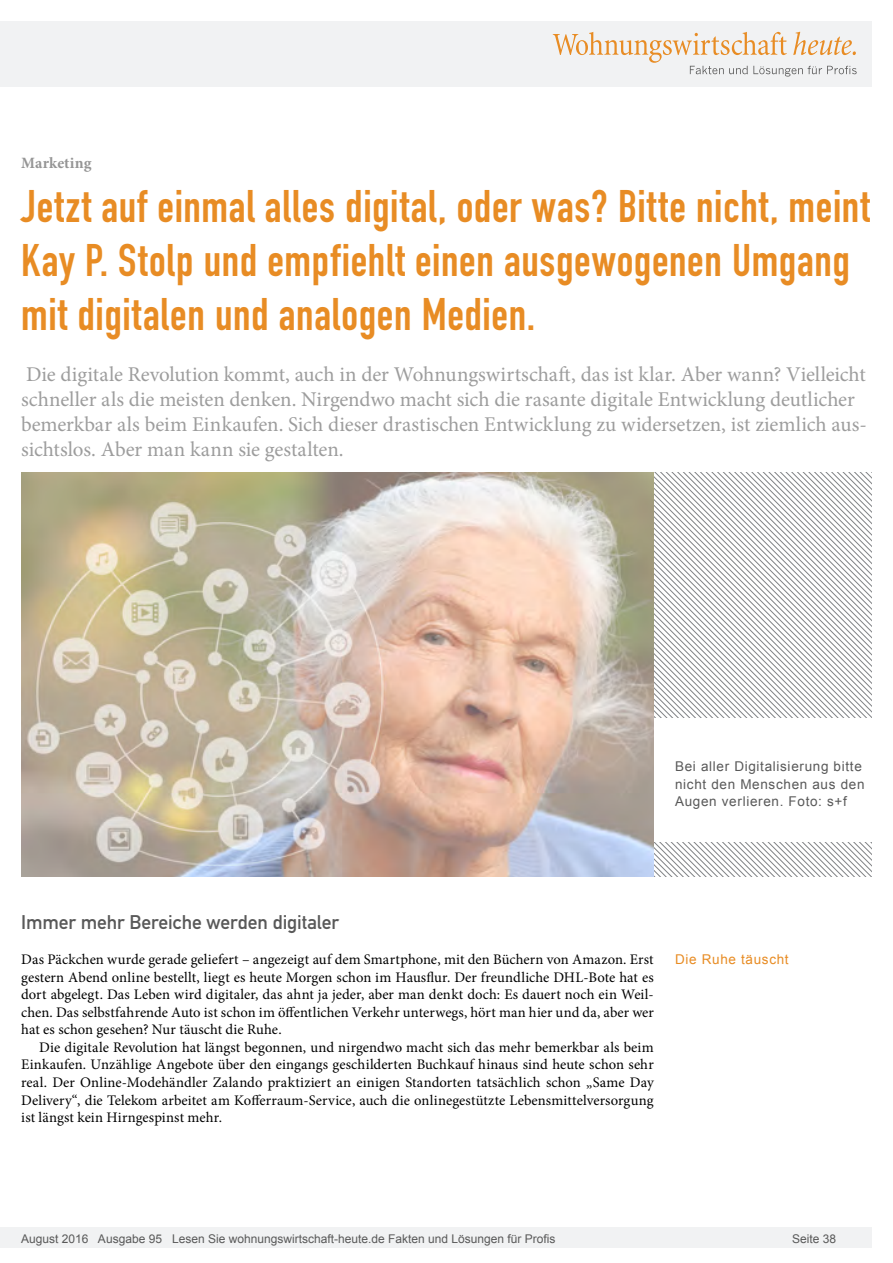
<style>
.page{position:relative;width:893px;height:1263px;background:#fff}
.page>*{position:absolute;margin:0;border:0;box-sizing:border-box;transform-origin:0 0}
.Überschrift_Groß{font:45px/54px "DIN Engschrift";letter-spacing:.015em;color:#e88c24}
.Anlesetext{font:21px/25.2px "Minion Pro";letter-spacing:-.005em;color:#9d9d9d}
.Überschrift_Grau{font:19.5px "DIN Mittelschrift";letter-spacing:-.005em;color:#595959}
.Kategorie{font:700 15.75px "Minion Pro";letter-spacing:.005em;color:#959595}
.Fließtext_erste_Zeil{font:14.7px/17.5px "Minion Pro";letter-spacing:.005em;color:#000;text-align:justify}
.Fliesstext{font:14.7px/17.5px "Minion Pro";letter-spacing:.005em;color:#000;text-align:justify}
.Bildunterschrift{font:13.5px/17.5px "Arial";letter-spacing:.05em;color:#595959}
.Info{font:13.5px "Arial";letter-spacing:.05em;color:#e88c24}
.t1{font:12px "Arial";color:#595959}
</style>
<div class="page">
<div style="left:0;top:1227px;width:872px;height:20px;background:#f1f2f3"></div>
<div style="left:0;top:21px;width:872px;height:66px;background:#f1f2f3"></div>
<svg style="left:553px;top:32px;width:304px;height:45px"></svg>
<svg style="left:654px;top:473px;width:218px;height:88px"></svg>
<svg style="left:654px;top:561px;width:218px;height:315px"></svg>
<div style="left:654px;top:718px;width:237px;height:123px;background:#fff"></div>
<img style="left:21px;top:473px;width:633px;height:403px">
<p class="Kategorie" style="left:21px;top:152px;width:72px">Marketing</p>
<p class="Überschrift_Groß" style="left:21px;top:180px;width:850px">Jetzt auf einmal alles digital, oder was? Bitte nicht, meint<br>Kay P. Stolp und empfiehlt einen ausgewogenen Umgang mit digitalen und analogen Medien.</p>
<p class="Anlesetext" style="left:21px;top:361px;width:847px">Die digitale Revolution kommt, auch in der Wohnungswirtschaft, das ist klar. Aber wann? Vielleicht schneller als die meisten denken. Nirgendwo macht sich die rasante digitale Entwicklung deutlicher bemerkbar als beim Einkaufen. Sich dieser drastischen Entwicklung zu widersetzen, ist ziemlich aus&shy;sichtslos. Aber man kann sie gestalten.</p>
<p class="Bildunterschrift" style="left:675px;top:758px;width:191px">Bei aller Digitalisierung bitte nicht den Menschen aus den<br>Augen verlieren. Foto: s+f</p>
<p class="Überschrift_Grau" style="left:21px;top:911px;width:319px">Immer mehr Bereiche werden digitaler</p>
<p class="Fließtext_erste_Zeil" style="left:21px;top:951px;width:634px">Das Päckchen wurde gerade geliefert – angezeigt auf dem Smartphone, mit den Büchern von Amazon. Erst gestern Abend online bestellt, liegt es heute Morgen schon im Hausflur. Der freundliche DHL-Bote hat es dort abgelegt. Das Leben wird digitaler, das ahnt ja jeder, aber man denkt doch: Es dauert noch ein Weil&shy;chen. Das selbstfahrende Auto ist schon im öffentlichen Verkehr unterwegs, hört man hier und da, aber wer hat es schon gesehen? Nur täuscht die Ruhe.</p>
<p class="Fliesstext" style="left:21px;top:1038px;width:634px;text-indent:18px">Die digitale Revolution hat längst begonnen, und nirgendwo macht sich das mehr bemerkbar als beim Einkaufen. Unzählige Angebote über den eingangs geschilderten Buchkauf hinaus sind heute schon sehr real. Der Online-Modehändler Zalando praktiziert an einigen Standorten tatsächlich schon „Same Day Delivery“, die Telekom arbeitet am Kofferraum-Service, auch die onlinegestützte Lebensmittelversorgung ist längst kein Hirngespinst mehr.</p>
<p class="Info" style="left:675px;top:950px;width:115px">Die Ruhe täuscht</p>
<p class="t1" style="left:21px;top:1230px;width:536px">August 2016 Ausgabe 95 Lesen Sie wohnungswirtschaft-heute.de Fakten und Lösungen für Profis</p>
<p class="t1" style="left:792px;top:1231px;width:46px">Seite 38</p>
</div>
